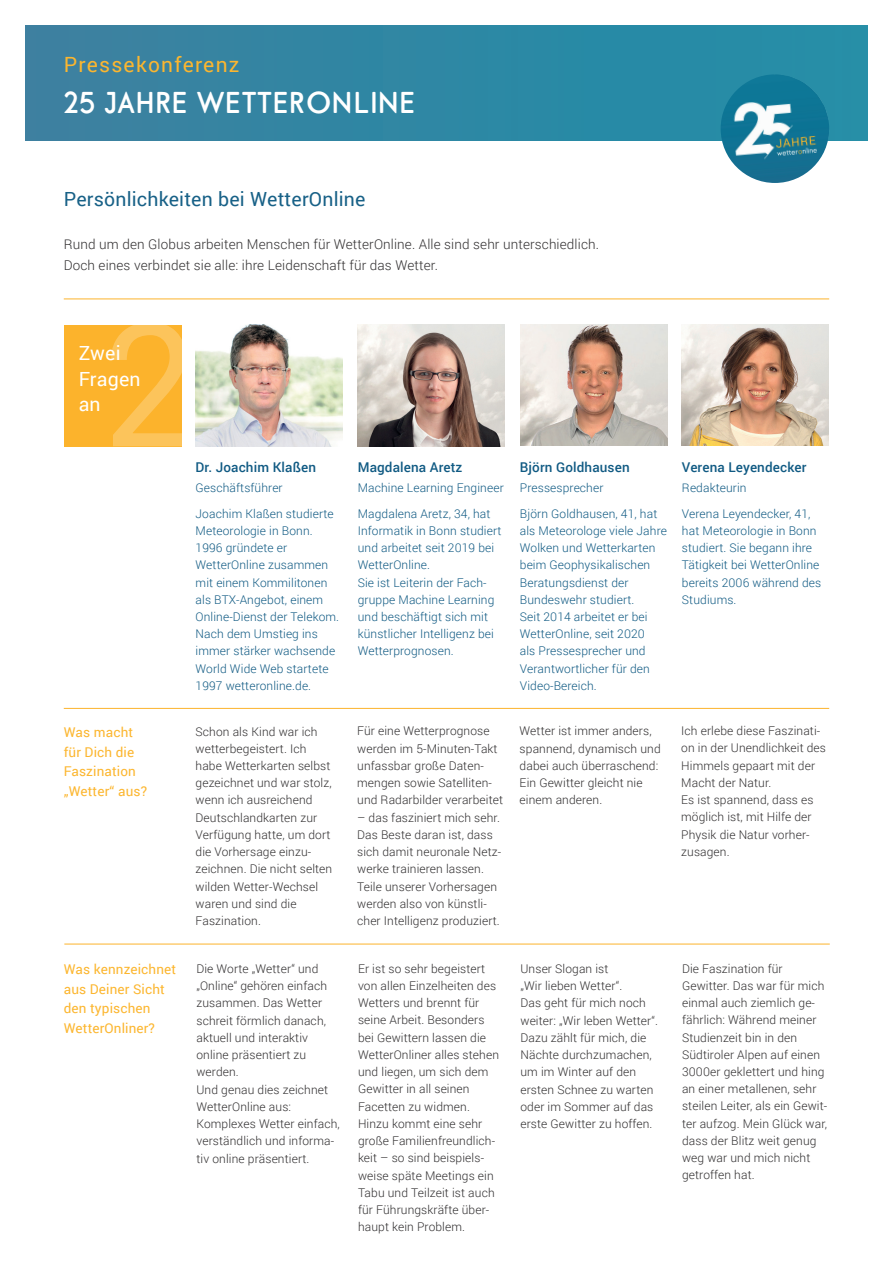
<style>
.page{position:relative;width:893px;height:1263px;background:#fff}
.page>*{position:absolute;margin:0;border:0;box-sizing:border-box;transform-origin:0 0}
.t1{font:700 30px "Air Factory Rounded";letter-spacing:.01em;color:#fff}
.t2{font:21px "Roboto";letter-spacing:.06em;color:#fcb62f}
.t3{font:19.5px "Roboto";letter-spacing:.01em;color:#186187}
.t4{font:19.5px/25.5px "Roboto";letter-spacing:.01em;color:#fff}
.t5{font:300 13.5px/21px "Roboto";letter-spacing:.01em;color:#312f30}
.t6{font:13.5px/19.5px "Roboto";letter-spacing:.01em;color:#fcb62f}
.t7{font:500 13.5px "Roboto";letter-spacing:.01em;color:#105a83}
.t8{font:300 12px/17.2px "Roboto";letter-spacing:.01em;color:#312f30}
.t9{font:300 12px/17.2px "Roboto";letter-spacing:.01em;color:#105a83}
</style>
<div class="page">
<div style="left:64px;top:325px;width:117px;height:121px;background:#fcb32c"></div>
<svg style="left:111px;top:325px;width:70px;height:121px"></svg>
<div style="left:26px;top:26px;width:841px;height:114px;background:linear-gradient(to right,#3c80a0,#228ea8)"></div>
<img style="left:196px;top:325px;width:147px;height:121px">
<img style="left:358px;top:325px;width:147px;height:121px">
<img style="left:520px;top:324px;width:147px;height:121px">
<img style="left:681px;top:324px;width:147px;height:121px">
<hr style="left:64px;top:299px;width:765px;height:1px;background:#fcb32c">
<hr style="left:64px;top:708px;width:765px;height:1px;background:#fcb32c">
<hr style="left:64px;top:944px;width:766px;height:1px;background:#fcb32c">
<img style="left:721px;top:74px;width:108px;height:109px;border-radius:54px">
<h2 class="t2" style="left:64px;top:50px;width:177px">Pressekonferenz</h2>
<h1 class="t1" style="left:64px;top:84px;width:354px">25 JAHRE WETTERONLINE</h1>
<h3 class="t3" style="left:64px;top:186px;width:303px">Persönlichkeiten bei WetterOnline</h3>
<p class="t5" style="left:64px;top:234px;width:537px">Rund um den Globus arbeiten Menschen für WetterOnline. Alle sind sehr unterschiedlich.<br>Doch eines verbindet sie alle: ihre Leidenschaft für das Wetter.</p>
<h3 class="t4" style="left:79px;top:340px;width:63px">Zwei<br>Fragen an</h3>
<p class="t6" style="left:64px;top:722px;width:85px">Was macht für Dich die<br>Faszination „Wetter“ aus?</p>
<p class="t6" style="left:64px;top:959px;width:114px">Was kennzeichnet aus Deiner Sicht den typischen<br>WetterOnliner?</p>
<p class="t7" style="left:196px;top:458px;width:122px">Dr. Joachim Klaßen</p>
<p class="t9" style="left:196px;top:474px;width:140px;line-height:25.8px">Geschäftsführer<br>Joachim Klaßen studierte</p>
<p class="t9" style="left:196px;top:521px;width:145px">Meteorologie in Bonn.<br>1996 gründete er<br>WetterOnline zusammen mit einem Kommilitonen als BTX-Angebot, einem<br>Online-Dienst der Telekom.<br>Nach dem Umstieg ins immer stärker wachsende<br>World Wide Web startete<br>1997 wetteronline.de.</p>
<p class="t8" style="left:196px;top:722px;width:138px">Schon als Kind war ich wetterbegeistert. Ich habe Wetterkarten selbst gezeichnet und war stolz, wenn ich ausreichend<br>Deutschlandkarten zur<br>Verfügung hatte, um dort die Vorhersage einzu&shy;zeichnen. Die nicht selten wilden Wetter-Wechsel waren und sind die<br>Faszination.</p>
<p class="t8" style="left:196px;top:959px;width:145px">Die Worte „Wetter“ und „Online“ gehören einfach zusammen. Das Wetter schreit förmlich danach, aktuell und interaktiv online präsentiert zu werden.<br>Und genau dies zeichnet<br>WetterOnline aus:<br>Komplexes Wetter einfach, verständlich und informa&shy;tiv online präsentiert.</p>
<p class="t7" style="left:358px;top:458px;width:106px">Magdalena Aretz</p>
<p class="t9" style="left:358px;top:474px;width:148px;line-height:25.8px">Machine Learning Engineer<br>Magdalena Aretz, 34, hat</p>
<p class="t9" style="left:358px;top:521px;width:145px">Informatik in Bonn studiert und arbeitet seit 2019 bei<br>WetterOnline.<br>Sie ist Leiterin der Fach&shy;gruppe Machine Learning und beschäftigt sich mit künstlicher Intelligenz bei<br>Wetterprognosen.</p>
<p class="t8" style="left:357px;top:722px;width:147px">Für eine Wetterprognose werden im 5-Minuten-Takt unfassbar große Daten&shy;mengen sowie Satelliten&shy;und Radarbilder verarbeitet</p>
<p class="t8" style="left:357px;top:808px;width:146px">– das fasziniert mich sehr.<br>Das Beste daran ist, dass sich damit neuronale Netz&shy;werke trainieren lassen.<br>Teile unserer Vorhersagen werden also von künstli&shy;cher Intelligenz produziert.</p>
<p class="t8" style="left:358px;top:959px;width:142px">Er ist so sehr begeistert von allen Einzelheiten des<br>Wetters und brennt für seine Arbeit. Besonders bei Gewittern lassen die<br>WetterOnliner alles stehen und liegen, um sich dem<br>Gewitter in all seinen<br>Facetten zu widmen.<br>Hinzu kommt eine sehr große Familienfreundlich&shy;keit – so sind beispiels&shy;weise späte Meetings ein<br>Tabu und Teilzeit ist auch für Führungskräfte über&shy;haupt kein Problem.</p>
<p class="t7" style="left:520px;top:458px;width:111px">Björn Goldhausen</p>
<p class="t9" style="left:520px;top:474px;width:139px;line-height:25.8px">Pressesprecher<br>Björn Goldhausen, 41, hat</p>
<p class="t9" style="left:520px;top:521px;width:149px">als Meteorologe viele Jahre<br>Wolken und Wetterkarten beim Geophysikalischen<br>Beratungsdienst der<br>Bundeswehr studiert.<br>Seit 2014 arbeitet er bei<br>WetterOnline, seit 2020<br>als Pressesprecher und<br>Verantwortlicher für den<br>Video-Bereich.</p>
<p class="t8" style="left:520px;top:722px;width:143px">Wetter ist immer anders, spannend, dynamisch und dabei auch überraschend:<br>Ein Gewitter gleicht nie einem anderen.</p>
<p class="t7" style="left:682px;top:458px;width:126px">Verena Leyendecker</p>
<p class="t9" style="left:682px;top:474px;width:130px;line-height:25.8px">Redakteurin<br>Verena Leyendecker, 41,</p>
<p class="t9" style="left:682px;top:521px;width:141px">hat Meteorologie in Bonn studiert. Sie begann ihre<br>Tätigkeit bei WetterOnline bereits 2006 während des<br>Studiums.</p>
<p class="t8" style="left:681px;top:722px;width:146px">Ich erlebe diese Faszinati&shy;on in der Unendlichkeit des<br>Himmels gepaart mit der<br>Macht der Natur.<br>Es ist spannend, dass es möglich ist, mit Hilfe der<br>Physik die Natur vorher&shy;zusagen.</p>
<p class="t8" style="left:520px;top:959px;width:139px">Unser Slogan ist<br>„Wir lieben Wetter“.<br>Das geht für mich noch weiter: „Wir leben Wetter“.<br>Dazu zählt für mich, die<br>Nächte durchzumachen, um im Winter auf den ersten Schnee zu warten oder im Sommer auf das erste Gewitter zu hoffen.</p>
<p class="t8" style="left:682px;top:959px;width:147px">Die Faszination für<br>Gewitter. Das war für mich einmal auch ziemlich ge&shy;fährlich: Während meiner<br>Studienzeit bin in den<br>Südtiroler Alpen auf einen<br>3000er geklettert und hing an einer metallenen, sehr steilen Leiter, als ein Gewit&shy;ter aufzog. Mein Glück war, dass der Blitz weit genug weg war und mich nicht getroffen hat.</p>
</div>
